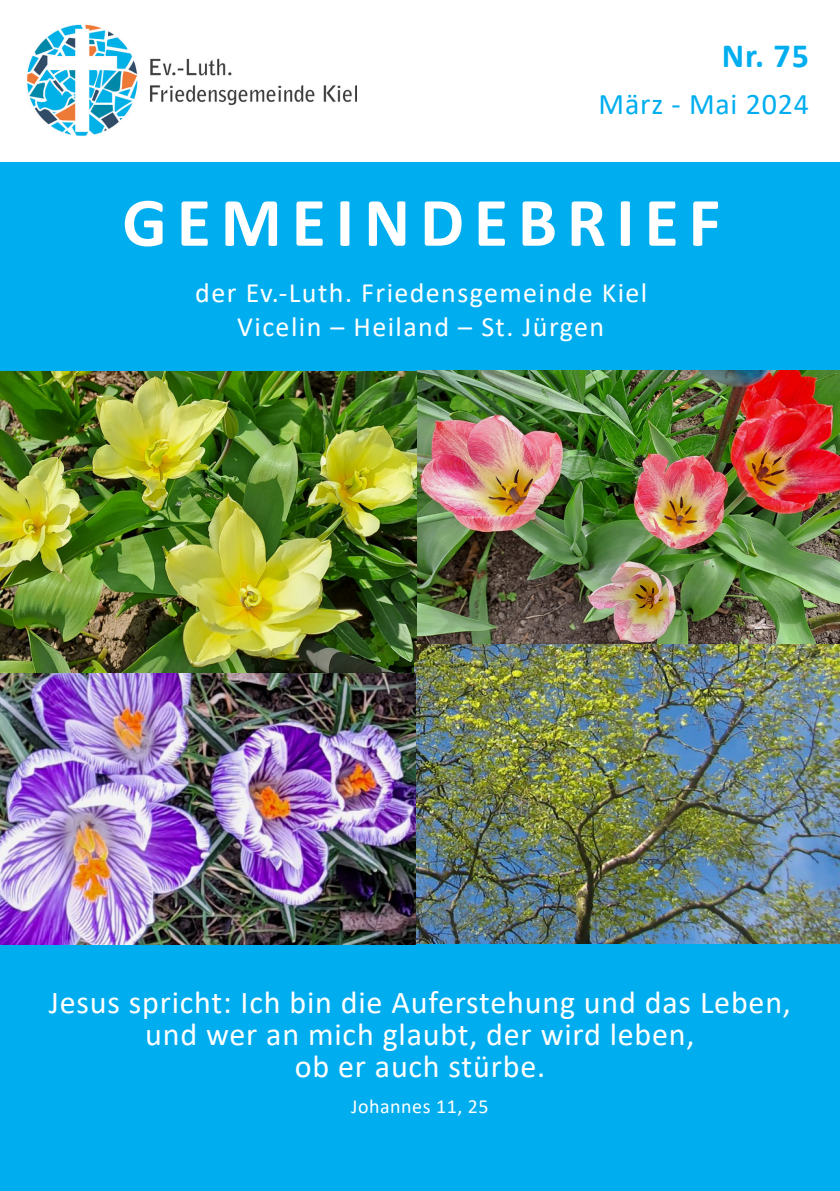
<style>
.page{position:relative;width:840px;height:1191px;background:#fff}
.page>*{position:absolute;margin:0;border:0;box-sizing:border-box;transform-origin:0 0}
.t1{font:700 70px "Calibri";letter-spacing:.14em;color:#fff}
.t2{font:700 34px "Calibri";color:#00aeef}
.t3{font:32px/32px "Calibri";letter-spacing:.025em;color:#fff;text-align:center}
.t4{font:30px "Calibri";letter-spacing:.025em;color:#00aeef}
.t5{font:28px/33.6px "Calibri";letter-spacing:.05em;color:#fff;text-align:center}
.t6{font:20px "Calibri";letter-spacing:.025em;color:#fff}
</style>
<div class="page">
<img style="left:27px;top:24px;width:329px;height:112px">
<div style="left:0;top:162px;width:839px;height:214px;background:#00aeef"></div>
<div style="left:0;top:936px;width:839px;height:255px;background:#00aeef"></div>
<img style="left:0;top:372px;width:416px;height:300px">
<img style="left:414px;top:641px;width:425px;height:302px">
<img style="left:0;top:674px;width:415px;height:270px">
<img style="left:417px;top:371px;width:422px;height:272px">
<p class="t2" style="left:721px;top:32px;width:89px">NR. 75</p>
<p class="t4" style="left:598px;top:84px;width:212px">März - Mai 2024</p>
<h1 class="t1" style="left:122px;top:173px;width:599px">GEMEINDEBRIEF</h1>
<p class="t5" style="left:195px;top:275px;width:453px">der Ev.-Luth. Friedensgemeinde Kiel<br>Vicelin – Heiland – St. Jürgen</p>
<p class="t3" style="left:49px;top:986px;width:743px">Jesus spricht: Ich bin die Auferstehung und das Leben, und wer an mich glaubt, der wird leben,<br>ob er auch stürbe.</p>
<p class="t6" style="left:351px;top:1092px;width:139px">Johannes 11, 25</p>
</div>
